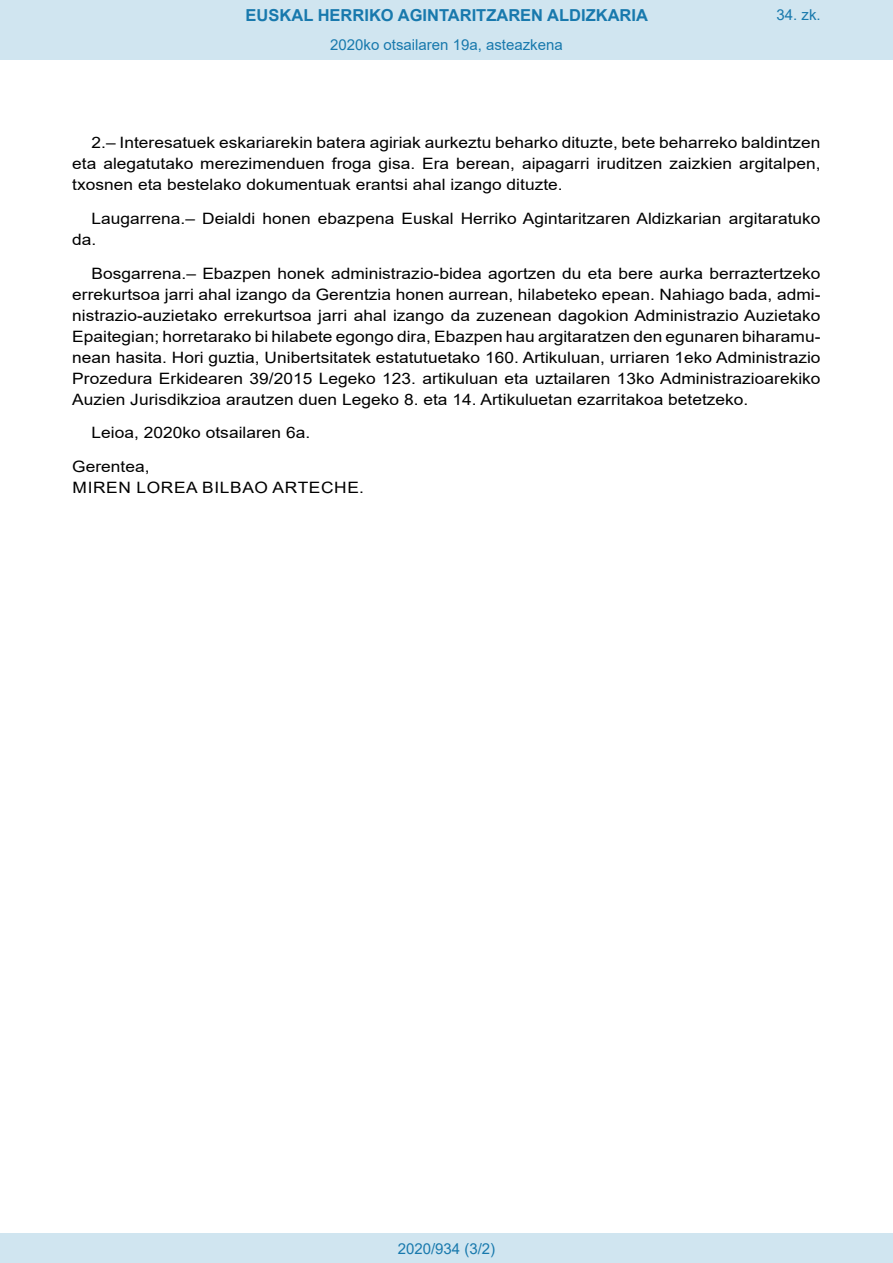
<style>
.page{position:relative;width:893px;height:1263px;background:#fff}
.page>*{position:absolute;margin:0;border:0;box-sizing:border-box;transform-origin:0 0}
.t1{font:700 16.5px "Arial";color:#1879ad}
.BOPVDetalle{font:15.6px/21px "Arial";color:#000;text-align:justify;scale:1.11 1}
.BOPVFirmaLugFec{font:15.6px "Arial";color:#000;scale:1.11 1}
.BOPVFirmaNombre{font:15.6px "Arial";letter-spacing:.035em;color:#000;scale:1.11 1}
.BOPVFirmaPuesto{font:15.6px "Arial";color:#000;scale:1.11 1}
.Paginacion_Centro{font:15px "Arial";color:#1879ad}
</style>
<div class="page">
<div style="left:0;top:0;width:893px;height:60px;background:#d0e5f0"></div>
<div style="left:0;top:1233px;width:893px;height:30px;background:#d0e5f0"></div>
<p class="t1" style="left:246px;top:3px;width:404px">EUSKAL HERRIKO AGINTARITZAREN ALDIZKARIA</p>
<p class="Paginacion_Centro" style="left:330px;top:35px;width:234px">2020ko otsailaren 19a, asteazkena</p>
<p class="Paginacion_Centro" style="left:776px;top:5px;width:46px">34. zk.</p>
<p class="BOPVDetalle" style="left:72px;top:132px;width:676px;text-indent:19px">2.– Interesatuek eskariarekin batera agiriak aurkeztu beharko dituzte, bete beharreko baldintzen eta alegatutako merezimenduen froga gisa. Era berean, aipagarri iruditzen zaizkien argitalpen, txosnen eta bestelako dokumentuak erantsi ahal izango dituzte.</p>
<p class="BOPVDetalle" style="left:72px;top:208px;width:676px;text-indent:19px">Laugarrena.– Deialdi honen ebazpena Euskal Herriko Agintaritzaren Aldizkarian argitaratuko da.</p>
<p class="BOPVDetalle" style="left:72px;top:263px;width:676px;text-indent:19px">Bosgarrena.– Ebazpen honek administrazio-bidea agortzen du eta bere aurka berraztertzeko errekurtsoa jarri ahal izango da Gerentzia honen aurrean, hilabeteko epean. Nahiago bada, admi&shy;nistrazio-auzietako errekurtsoa jarri ahal izango da zuzenean dagokion Administrazio Auzietako Epaitegian; horretarako bi hilabete egongo dira, Ebazpen hau argitaratzen den egunaren biharamu&shy;nean hasita. Hori guztia, Unibertsitatek estatutuetako 160. Artikuluan, urriaren 1eko Administrazio Prozedura Erkidearen 39/2015 Legeko 123. artikuluan eta uztailaren 13ko Administrazioarekiko Auzien Jurisdikzioa arautzen duen Legeko 8. eta 14. Artikuluetan ezarritakoa betetzeko.</p>
<p class="BOPVFirmaLugFec" style="left:92px;top:422px;width:198px">Leioa, 2020ko otsailaren 6a.</p>
<p class="BOPVFirmaPuesto" style="left:72px;top:456px;width:71px">Gerentea,</p>
<p class="BOPVFirmaNombre" style="left:73px;top:477px;width:264px">MIREN LOREA BILBAO ARTECHE.</p>
<p class="Paginacion_Centro" style="left:398px;top:1238px;width:99px">2020/934 (3/2)</p>
</div>
